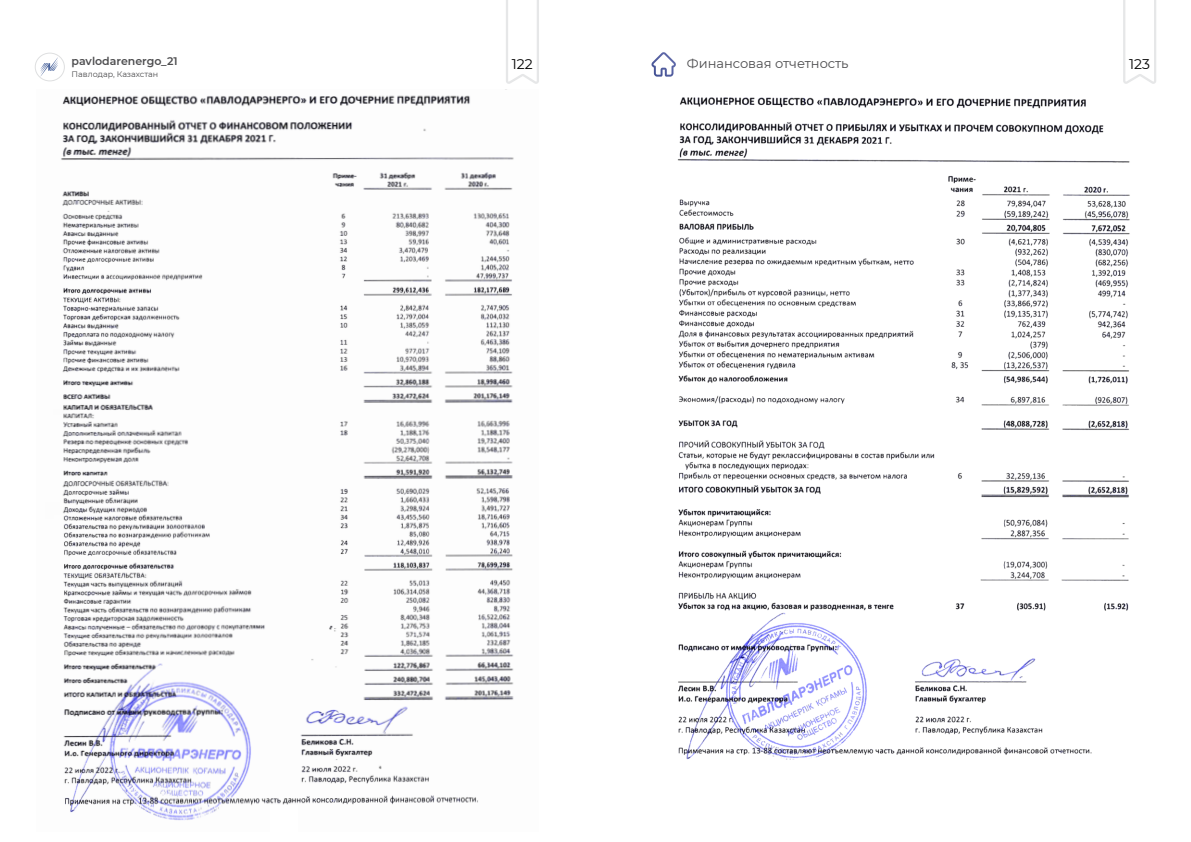
<style>
.page{position:relative;width:1191px;height:842px;background:#fff}
.page>*{position:absolute;margin:0;border:0;box-sizing:border-box;transform-origin:0 0}
.t1{font:14px "Montserrat";color:#000}
.t2{font:13px "Montserrat";color:#4d4d4f}
.t3{font:600 11px "Montserrat";color:#4d4d4f}
.t4{font:8px "Montserrat";color:#4d4d4f}
</style>
<div class="page">
<svg style="left:1123px;top:0;width:33px;height:84px"></svg>
<svg style="left:506px;top:0;width:33px;height:84px"></svg>
<div style="left:35px;top:53px;width:30px;height:28px;border:1px solid #dedfe0;border-radius:50%"></div>
<svg style="left:41px;top:57px;width:17px;height:19px"></svg>
<svg style="left:651px;top:52px;width:25px;height:25px"></svg>
<img style="left:61px;top:95px;width:453px;height:726px">
<div style="left:270px;top:806px;width:27px;height:36px;background:#fff"></div>
<img style="left:677px;top:97px;width:453px;height:663px">
<p class="t3" style="left:72px;top:53px;width:108px">pavlodarenergo_21</p>
<p class="t2" style="left:687px;top:55px;width:163px">Финансовая отчетность</p>
<p class="t1" style="left:512px;top:54px;width:22px">122</p>
<p class="t1" style="left:1129px;top:54px;width:22px">123</p>
<p class="t4" style="left:72px;top:68px;width:88px">Павлодар, Казахстан</p>
</div>
